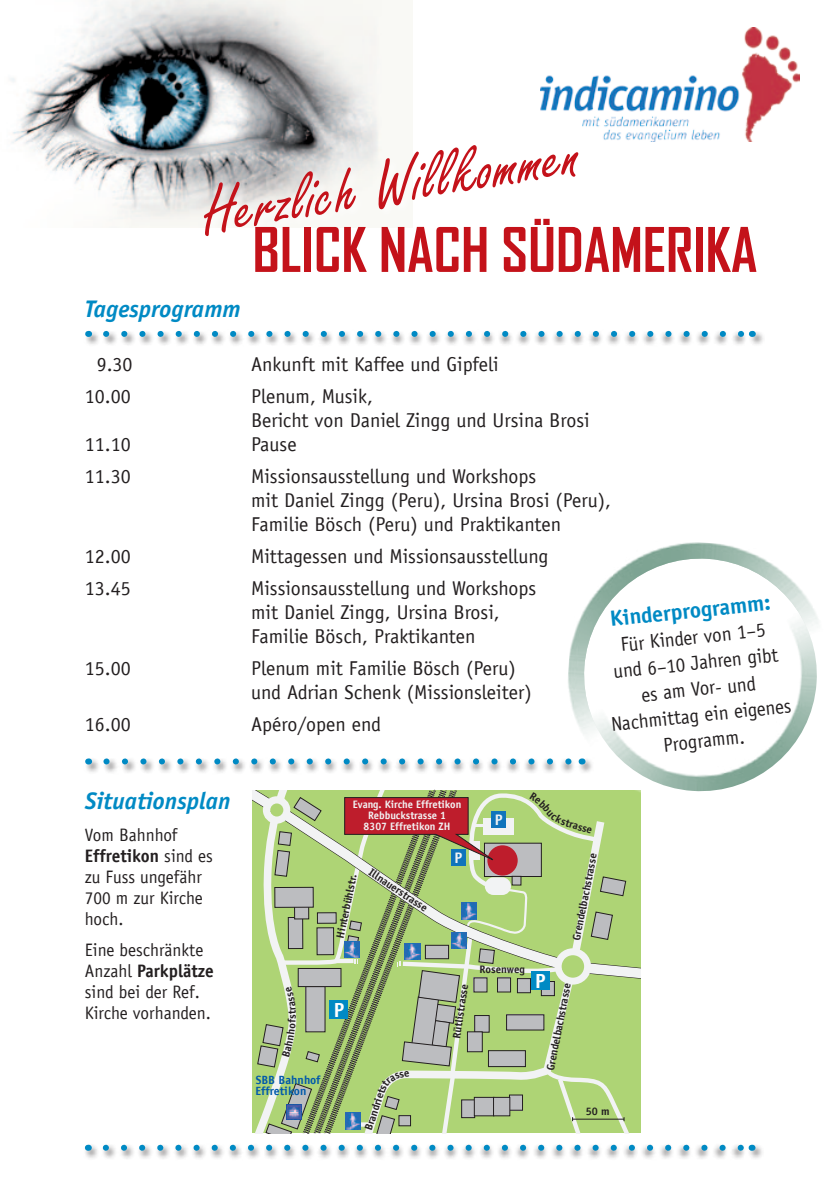
<style>
.page{position:relative;width:840px;height:1191px;background:#fff}
.page>*{position:absolute;margin:0;border:0;box-sizing:border-box;transform-origin:0 0}
.t1{font:70.8px "Freestyle Script";color:#c4121a}
.t2{font:700 58.8px "Agency FB";color:#c4121a}
.t3{font:italic 700 24px "Officina San ITC";color:#008ac4}
.t4{font:700 22px "Officina Sans LT";color:#008ac4}
.t5{font:700 20.4px "Officina Sans LT";color:#fff}
.t6{font:20px/24px "Officina Sans LT";color:#231f20}
.t7{font:20px/26px "Officina Sans LT";color:#231f20;text-align:center;scale:.95 1}
.t8{font:18px/21px "Officina Sans LT";color:#231f20;scale:.96 1}
.t9{font:700 15.2px "Officina Sans LT";color:#f2f3f4}
.t10{font:700 11.8px "Officina Sans LT";letter-spacing:-.005em;color:#015aaa}
.t11{font:700 10.8px "Officina Sans LT";letter-spacing:-.005em;color:#231f20}
.t12{font:700 10.8px/10.8px "Officina Sans LT";color:#f2f3f4;text-align:center}
.s1{font-weight:700}
</style>
<div class="page">
<div style="left:83px;top:1143px;width:681px;height:17px;background:#231f20;opacity:.75"></div>
<svg style="left:106px;top:1144px;width:636px;height:6px"></svg>
<div style="left:84px;top:329px;width:680px;height:18px;background:#231f20;opacity:.75"></div>
<svg style="left:106px;top:331px;width:636px;height:6px"></svg>
<div style="left:84px;top:757px;width:510px;height:17px;background:#231f20;opacity:.75"></div>
<svg style="left:106px;top:758px;width:453px;height:6px"></svg>
<img style="left:10px;top:0;width:372px;height:227px">
<img style="left:540px;top:28px;width:259px;height:114px">
<svg style="left:605px;top:542px;width:188px;height:40px"></svg>
<svg style="left:559px;top:582px;width:259px;height:234px"></svg>
<div style="left:202px;top:143px;width:386px;height:103px;background:#fff;opacity:.75"></div>
<div style="left:254px;top:218px;width:506px;height:58px;background:#fff"></div>
<svg style="left:252px;top:789px;width:388px;height:345px;background:#aec286"></svg>
<h1 class="t1" style="left:197px;top:175px;width:383px;rotate:-9deg">Herzlich Willkommen</h1>
<h2 class="t2" style="left:252px;top:213px;width:506px">BLICK NACH SÜDAMERIKA</h2>
<p class="t3" style="left:85px;top:294px;width:157px">Tagesprogramm</p>
<p class="t6" style="left:97px;top:352px;width:37px">9.30</p>
<p class="t6" style="left:251px;top:352px;width:249px">Ankunft mit Kaffee und Gipfeli</p>
<p class="t6" style="left:85px;top:384px;width:47px">10.00</p>
<p class="t6" style="left:251px;top:384px;width:340px">Plenum, Musik,<br>Bericht von Daniel Zingg und Ursina Brosi</p>
<p class="t6" style="left:85px;top:432px;width:47px">11.10</p>
<p class="t6" style="left:251px;top:432px;width:47px">Pause</p>
<p class="t6" style="left:85px;top:464px;width:47px">11.30</p>
<p class="t6" style="left:251px;top:464px;width:361px">Missionsausstellung und Workshops<br>mit Daniel Zingg (Peru), Ursina Brosi (Peru),<br>Familie Bösch (Peru) und Praktikanten</p>
<p class="t6" style="left:85px;top:544px;width:47px">12.00</p>
<p class="t6" style="left:251px;top:544px;width:299px">Mittagessen und Missionsausstellung</p>
<p class="t6" style="left:85px;top:576px;width:47px">13.45</p>
<p class="t6" style="left:251px;top:576px;width:286px">Missionsausstellung und Workshops mit Daniel Zingg, Ursina Brosi,<br>Familie Bösch, Praktikanten</p>
<p class="t6" style="left:85px;top:656px;width:47px">15.00</p>
<p class="t6" style="left:251px;top:656px;width:282px">Plenum mit Familie Bösch (Peru) und Adrian Schenk (Missionsleiter)</p>
<p class="t6" style="left:85px;top:712px;width:47px">16.00</p>
<p class="t6" style="left:251px;top:712px;width:132px">Apéro/open end</p>
<p class="t4" style="left:608px;top:605px;width:162px;rotate:-6deg">Kinderprogramm:</p>
<p class="t7" style="left:601px;top:633px;width:192px;rotate:-6deg">Für Kinder von 1–5<br>und 6–10 Jahren gibt es am Vor- und<br>Nachmittag ein eigenes<br>Programm.</p>
<p class="t3" style="left:85px;top:786px;width:147px">Situationsplan</p>
<p class="t8" style="left:85px;top:824px;width:135px">Vom Bahnhof<br><span class="s1">Effretikon</span> sind es zu Fuss ungefähr<br>700 m zur Kirche hoch.</p>
<p class="t8" style="left:85px;top:939px;width:136px">Eine beschränkte<br>Anzahl <span class="s1">Parkplätze </span>sind bei der Ref.<br>Kirche vorhanden.</p>
<p class="t10" style="left:255px;top:1072px;width:66px">SBB Bahnhof</p>
<p class="t10" style="left:255px;top:1083px;width:53px">Effretikon</p>
<p class="t12" style="left:352px;top:799px;width:110px">Evang. Kirche Effretikon<br>Rebbuckstrasse 1<br>8307 Effretikon ZH</p>
<p class="t11" style="left:333px;top:936px;width:66px;rotate:-78deg">Hinterbühlstr.</p>
<p class="t11" style="left:373px;top:865px;width:70px;rotate:34deg">Illnauerstrasse</p>
<p class="t5" style="left:333px;top:997px;width:12px">P</p>
<p class="t9" style="left:454px;top:848px;width:9px">P</p>
<p class="t11" style="left:454px;top:1006px;width:25px;rotate:-82deg">rasse</p>
<p class="t11" style="left:449px;top:1037px;width:33px;rotate:-81deg">Rütlist</p>
<p class="t9" style="left:494px;top:810px;width:9px">P</p>
<p class="t11" style="left:479px;top:962px;width:47px">Rosenweg</p>
<p class="t11" style="left:571px;top:817px;width:25px;rotate:17deg">rasse</p>
<p class="t11" style="left:572px;top:924px;width:75px;rotate:-79deg">ndelbachstrasse</p>
<p class="t5" style="left:535px;top:968px;width:12px">P</p>
<p class="t11" style="left:546px;top:1053px;width:75px;rotate:-79deg">ndelbachstrasse</p>
<p class="t11" style="left:361px;top:1127px;width:44px;rotate:-71deg">Brandriet</p>
<p class="t11" style="left:585px;top:1104px;width:25px">50 m</p>
</div>
